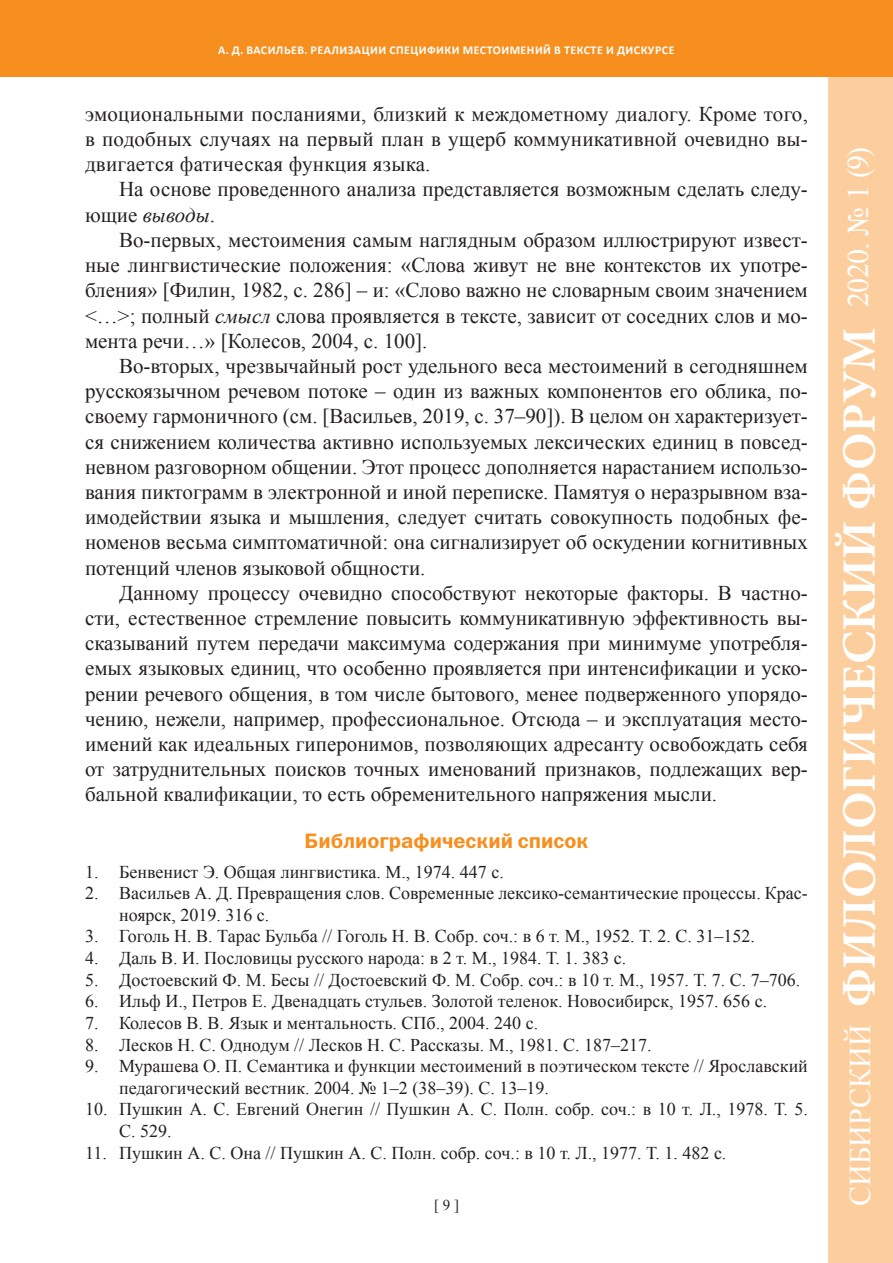
<style>
.page{position:relative;width:893px;height:1263px;background:#fff}
.page>*{position:absolute;margin:0;border:0;box-sizing:border-box;transform-origin:0 0}
.t1{font:700 48px "Minion Pro";color:#fff}
.t2{font:30px "Times New Roman";letter-spacing:-.005em;color:#fff}
.t3{font:21px/25.2px "Times New Roman";color:#231f20;text-align:justify}
.t4{font:21px "ez Franklin Goth Demi";color:#f68f1e}
.t5{font:18px/21.6px "Times New Roman";color:#231f20}
.t6{font:15px "Times New Roman";color:#231f20}
.t7{font:700 12px "Calibri";letter-spacing:.04em;color:#fff}
.s1{font-style:italic}
</style>
<div class="page">
<div style="left:828px;top:0;width:65px;height:1263px;background:#fdce9d"></div>
<div style="left:0;top:0;width:893px;height:77px;background:#f68f1e"></div>
<p class="t7" style="left:218px;top:43px;width:44px">А. Д. Васил</p>
<p class="t7" style="left:284px;top:43px;width:392px">ьев. РЕАЛИЗАЦИИ СПЕЦИФИКИ МЕСТОИМЕНИЙ В ТЕКСТЕ И ДИСКУРСЕ</p>
<p class="t3" style="left:85px;top:101px;width:724px">эмоциональными посланиями, близкий к междометному диалогу. Кроме того, в подобных случаях на первый план в ущерб коммуникативной очевидно вы&shy;двигается фатическая функция языка.</p>
<p class="t3" style="left:85px;top:177px;width:724px;text-indent:34px">На основе проведенного анализа представляется возможным сделать следу&shy;ющие <span class="s1">выводы</span>.</p>
<p class="t3" style="left:85px;top:227px;width:724px;text-indent:34px">Во-первых, местоимения самым наглядным образом иллюстрируют извест&shy;ные лингвистические положения: «Слова живут не вне контекстов их употре&shy;бления» [Филин, 1982, с. 286] – и: «Слово важно не словарным своим значением &lt;…&gt;; полный <span class="s1">смысл</span> слова проявляется в тексте, зависит от соседних слов и мо&shy;мента речи…» [Колесов, 2004, с. 100].</p>
<p class="t3" style="left:85px;top:353px;width:724px;text-indent:34px">Во-вторых, чрезвычайный рост удельного веса местоимений в сегодняшнем русскоязычном речевом потоке – один из важных компонентов его облика, по&shy;своему гармоничного (см. [Васильев, 2019, с. 37–90]). В целом он характеризует&shy;ся снижением количества активно используемых лексических единиц в повсед&shy;невном разговорном общении. Этот процесс дополняется нарастанием использо&shy;вания пиктограмм в электронной и иной переписке. Памятуя о неразрывном вза&shy;имодействии языка и мышления, следует считать совокупность подобных фе&shy;номенов весьма симптоматичной: она сигнализирует об оскудении когнитивных потенций членов языковой общности.</p>
<p class="t3" style="left:85px;top:580px;width:724px;text-indent:34px">Данному процессу очевидно способствуют некоторые факторы. В частно&shy;сти, естественное стремление повысить коммуникативную эффективность вы&shy;сказываний путем передачи максимума содержания при минимуме употребля&shy;емых языковых единиц, что особенно проявляется при интенсификации и уско&shy;рении речевого общения, в том числе бытового, менее подверженного упорядо&shy;чению, нежели, например, профессиональное. Отсюда – и эксплуатация место&shy;имений как идеальных гиперонимов, позволяющих адресанту освобождать себя от затруднительных поисков точных именований признаков, подлежащих вер&shy;бальной квалификации, то есть обременительного напряжения мысли.</p>
<p class="t4" style="left:305px;top:828px;width:285px">Библиографический список</p>
<p class="t5" style="left:85px;top:860px;width:420px">1. Бенвенист Э. Общая лингвистика. М., 1974. 447 с.</p>
<p class="t5" style="left:119px;top:882px;width:690px;text-indent:-34px">2. Васильев А. Д. Превращения слов. Современные лексико-семантические процессы. Крас&shy;ноярск, 2019. 316 с.</p>
<p class="t5" style="left:85px;top:925px;width:671px">3. Гоголь Н. В. Тарас Бульба // Гоголь Н. В. Собр. соч.: в 6 т. М., 1952. Т. 2. С. 31–152.</p>
<p class="t5" style="left:85px;top:947px;width:543px">4. Даль В. И. Пословицы русского народа: в 2 т. М., 1984. Т. 1. 383 с.</p>
<p class="t5" style="left:85px;top:968px;width:717px">5. Достоевский Ф. М. Бесы // Достоевский Ф. М. Собр. соч.: в 10 т. М., 1957. Т. 7. С. 7–706.</p>
<p class="t5" style="left:85px;top:990px;width:684px">6. Ильф И., Петров Е. Двенадцать стульев. Золотой теленок. Новосибирск, 1957. 656 с.</p>
<p class="t5" style="left:85px;top:1012px;width:455px">7. Колесов В. В. Язык и ментальность. СПб., 2004. 240 с.</p>
<p class="t5" style="left:85px;top:1033px;width:568px">8. Лесков Н. С. Однодум // Лесков Н. С. Рассказы. М., 1981. С. 187–217.</p>
<p class="t5" style="left:119px;top:1055px;width:690px;text-indent:-34px">9. Мурашева О. П. Семантика и функции местоимений в поэтическом тексте // Ярославский педагогический вестник. 2004. № 1–2 (38–39). С. 13–19.</p>
<p class="t5" style="left:119px;top:1098px;width:690px;text-indent:-34px">10. Пушкин А. С. Евгений Онегин // Пушкин А. С. Полн. собр. соч.: в 10 т. Л., 1978. Т. 5.<br>С. 529.</p>
<p class="t5" style="left:85px;top:1141px;width:643px">11. Пушкин А. С. Она // Пушкин А. С. Полн. собр. соч.: в 10 т. Л., 1977. Т. 1. 482 с.</p>
<p class="t6" style="left:434px;top:1194px;width:26px">[ 9 ]</p>
<h2 class="t2" style="left:838px;top:307px;width:161px;rotate:-90deg">2020. № 1 (9)</h2>
<h1 class="t1" style="left:831px;top:1007px;width:681px;rotate:-90deg">ФИЛОЛОГИЧЕСКИЙ ФОРУМ</h1>
<h2 class="t2" style="left:840px;top:1206px;width:183px;rotate:-90deg">СИБИРСКИЙ</h2>
</div>
